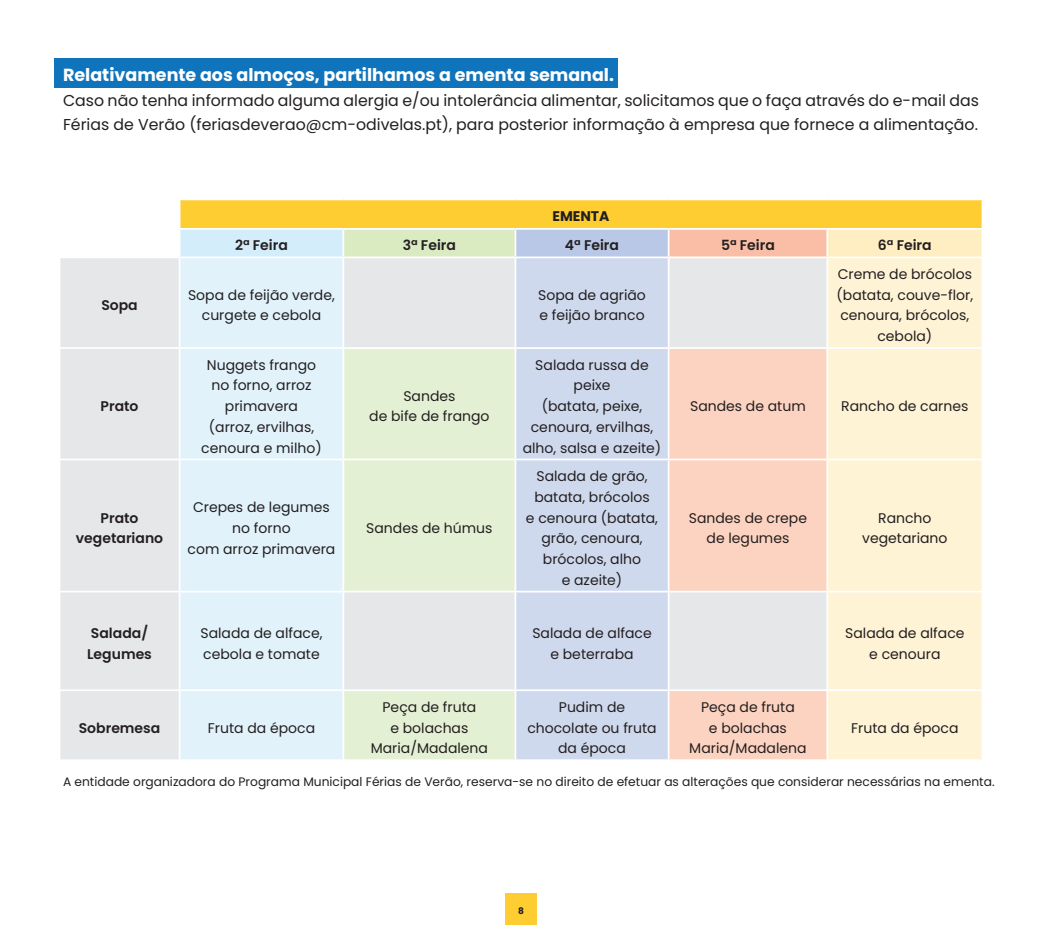
<style>
.page{position:relative;width:1042px;height:943px;background:#fff}
.page>*{position:absolute;margin:0;border:0;box-sizing:border-box;transform-origin:0 0}
.t1{font:700 17.5px "Poppins";color:#fff}
.t2{font:15.75px/24.5px "Poppins";color:#231f20}
.t3{font:14px/20.7px "Poppins";color:#231f20;text-align:center}
.t4{font:600 14px "Poppins";color:#231f20}
.t5{font:700 14px "Poppins";color:#231f20}
.t6{font:12.25px "Poppins";color:#231f20}
.t7{font:700 9.1px "Poppins";color:#231f20}
</style>
<div class="page">
<div style="left:505px;top:893px;width:32px;height:31px;background:#fecd32"></div>
<div style="left:55px;top:58px;width:563px;height:29px;background:#1074bc"></div>
<div style="left:180px;top:199px;width:802px;height:30px;background:#fecd32"></div>
<div style="left:180px;top:229px;width:163px;height:28px;background:#d4edfa"></div>
<div style="left:343px;top:229px;width:172px;height:28px;background:#daeac1"></div>
<div style="left:515px;top:229px;width:153px;height:28px;background:#b9c8e6"></div>
<div style="left:668px;top:229px;width:159px;height:28px;background:#fabea6"></div>
<div style="left:827px;top:229px;width:155px;height:28px;background:#feeec2"></div>
<div style="left:60px;top:258px;width:766px;height:501px;background:#e6e7e9"></div>
<div style="left:180px;top:258px;width:162px;height:501px;background:#e1f2fb"></div>
<div style="left:516px;top:258px;width:152px;height:501px;background:#cfd9ed"></div>
<div style="left:828px;top:258px;width:153px;height:501px;background:#fef3d5"></div>
<svg style="left:344px;top:349px;width:170px;height:410px;background:#e5eeda"></svg>
<svg style="left:669px;top:349px;width:157px;height:410px;background:#f6d7ca"></svg>
<hr style="left:180px;top:228px;width:163px;height:2px;background:#fff">
<hr style="left:343px;top:228px;width:172px;height:2px;background:#fff">
<hr style="left:515px;top:228px;width:153px;height:2px;background:#fff">
<hr style="left:514px;top:230px;width:2px;height:26px;background:#fff">
<hr style="left:514px;top:258px;width:2px;height:89px;background:#fff">
<hr style="left:514px;top:349px;width:2px;height:109px;background:#fff">
<hr style="left:514px;top:460px;width:2px;height:130px;background:#fff">
<hr style="left:514px;top:592px;width:2px;height:97px;background:#fff">
<hr style="left:514px;top:691px;width:2px;height:68px;background:#fff">
<hr style="left:668px;top:228px;width:159px;height:2px;background:#fff">
<svg style="left:668px;top:230px;width:1px;height:26px"></svg>
<hr style="left:668px;top:258px;width:1px;height:89px;background:#fff">
<hr style="left:668px;top:349px;width:1px;height:109px;background:#fff">
<hr style="left:668px;top:460px;width:1px;height:130px;background:#fff">
<hr style="left:668px;top:592px;width:1px;height:97px;background:#fff">
<hr style="left:668px;top:691px;width:1px;height:68px;background:#fff">
<hr style="left:180px;top:256px;width:163px;height:2px;background:#fff">
<hr style="left:343px;top:256px;width:172px;height:2px;background:#fff">
<hr style="left:515px;top:256px;width:153px;height:2px;background:#fff">
<hr style="left:668px;top:256px;width:159px;height:2px;background:#fff">
<hr style="left:827px;top:256px;width:156px;height:2px;background:#fff">
<hr style="left:59px;top:347px;width:121px;height:2px;background:#fff">
<hr style="left:180px;top:347px;width:163px;height:2px;background:#fff">
<hr style="left:343px;top:347px;width:172px;height:2px;background:#fff">
<hr style="left:515px;top:347px;width:153px;height:2px;background:#fff">
<hr style="left:668px;top:347px;width:159px;height:2px;background:#fff">
<hr style="left:827px;top:347px;width:156px;height:2px;background:#fff">
<hr style="left:59px;top:458px;width:121px;height:2px;background:#fff">
<hr style="left:180px;top:458px;width:163px;height:2px;background:#fff">
<hr style="left:343px;top:458px;width:172px;height:2px;background:#fff">
<hr style="left:515px;top:458px;width:153px;height:2px;background:#fff">
<hr style="left:668px;top:458px;width:159px;height:2px;background:#fff">
<hr style="left:827px;top:458px;width:156px;height:2px;background:#fff">
<hr style="left:59px;top:590px;width:121px;height:2px;background:#fff">
<hr style="left:180px;top:590px;width:163px;height:2px;background:#fff">
<hr style="left:343px;top:590px;width:172px;height:2px;background:#fff">
<hr style="left:515px;top:590px;width:153px;height:2px;background:#fff">
<hr style="left:668px;top:590px;width:159px;height:2px;background:#fff">
<hr style="left:827px;top:590px;width:156px;height:2px;background:#fff">
<hr style="left:59px;top:689px;width:121px;height:2px;background:#fff">
<hr style="left:180px;top:689px;width:163px;height:2px;background:#fff">
<hr style="left:343px;top:689px;width:172px;height:2px;background:#fff">
<hr style="left:515px;top:689px;width:153px;height:2px;background:#fff">
<hr style="left:668px;top:689px;width:159px;height:2px;background:#fff">
<hr style="left:827px;top:689px;width:156px;height:2px;background:#fff">
<hr style="left:827px;top:228px;width:156px;height:2px;background:#fff">
<hr style="left:826px;top:230px;width:2px;height:26px;background:#fff">
<hr style="left:981px;top:230px;width:2px;height:26px;background:#fff">
<hr style="left:179px;top:198px;width:164px;height:2px;background:#fff">
<hr style="left:343px;top:198px;width:172px;height:2px;background:#fff">
<hr style="left:515px;top:198px;width:153px;height:2px;background:#fff">
<hr style="left:668px;top:198px;width:159px;height:2px;background:#fff">
<hr style="left:827px;top:198px;width:156px;height:2px;background:#fff">
<hr style="left:981px;top:200px;width:2px;height:28px;background:#fff">
<hr style="left:342px;top:230px;width:2px;height:26px;background:#fff">
<hr style="left:179px;top:258px;width:1px;height:89px;background:#fff">
<hr style="left:342px;top:258px;width:2px;height:89px;background:#fff">
<hr style="left:179px;top:349px;width:1px;height:109px;background:#fff">
<hr style="left:342px;top:349px;width:2px;height:109px;background:#fff">
<hr style="left:179px;top:460px;width:1px;height:130px;background:#fff">
<hr style="left:342px;top:460px;width:2px;height:130px;background:#fff">
<hr style="left:179px;top:592px;width:1px;height:97px;background:#fff">
<hr style="left:342px;top:592px;width:2px;height:97px;background:#fff">
<hr style="left:179px;top:691px;width:1px;height:68px;background:#fff">
<hr style="left:342px;top:691px;width:2px;height:68px;background:#fff">
<p class="t1" style="left:63px;top:65px;width:552px">Relativamente aos almoços, partilhamos a ementa semanal.</p>
<p class="t2" style="left:63px;top:88px;width:917px">Caso não tenha informado alguma alergia e/ou intolerância alimentar, solicitamos que o faça através do e-mail das<br>Férias de Verão (feriasdeverao@cm-odivelas.pt), para posterior informação à empresa que fornece a alimentação.</p>
<p class="t5" style="left:552px;top:208px;width:59px">EMENTA</p>
<p class="t4" style="left:235px;top:237px;width:54px">2ª Feira</p>
<p class="t4" style="left:403px;top:237px;width:55px">3ª Feira</p>
<p class="t4" style="left:565px;top:237px;width:56px">4ª Feira</p>
<p class="t4" style="left:721px;top:237px;width:55px">5ª Feira</p>
<p class="t4" style="left:878px;top:237px;width:55px">6ª Feira</p>
<p class="t4" style="left:101px;top:297px;width:38px">Sopa</p>
<p class="t3" style="left:188px;top:284px;width:148px">Sopa de feijão verde, curgete e cebola</p>
<p class="t3" style="left:538px;top:284px;width:109px">Sopa de agrião</p>
<p class="t3" style="left:539px;top:305px;width:107px">e feijão branco</p>
<p class="t3" style="left:836px;top:264px;width:138px">Creme de brócolos (batata, couve-flor, cenoura, brócolos, cebola)</p>
<p class="t4" style="left:101px;top:398px;width:40px">Prato</p>
<p class="t4" style="left:101px;top:509px;width:40px">Prato</p>
<p class="t4" style="left:76px;top:530px;width:89px">vegetariano</p>
<p class="t4" style="left:91px;top:625px;width:59px">Salada/</p>
<p class="t4" style="left:87px;top:645px;width:66px">Legumes</p>
<p class="t3" style="left:207px;top:354px;width:111px">Nuggets frango no forno, arroz primavera</p>
<p class="t3" style="left:201px;top:416px;width:122px">(arroz, ervilhas, cenoura e milho)</p>
<p class="t3" style="left:193px;top:497px;width:138px">Crepes de legumes no forno</p>
<p class="t3" style="left:188px;top:538px;width:149px">com arroz primavera</p>
<p class="t3" style="left:403px;top:385px;width:54px">Sandes</p>
<p class="t3" style="left:369px;top:406px;width:122px">de bife de frango</p>
<p class="t3" style="left:366px;top:517px;width:128px">Sandes de húmus</p>
<p class="t3" style="left:535px;top:354px;width:115px">Salada russa de peixe</p>
<p class="t3" style="left:523px;top:396px;width:140px">(batata, peixe, cenoura, ervilhas, alho, salsa e azeite)</p>
<p class="t3" style="left:690px;top:396px;width:117px">Sandes de atum</p>
<p class="t3" style="left:841px;top:396px;width:129px">Rancho de carnes</p>
<p class="t3" style="left:534px;top:466px;width:117px;text-align:left">Salada de grão, batata, brócolos</p>
<p class="t3" style="left:526px;top:507px;width:134px">e cenoura (batata, grão, cenoura, brócolos, alho</p>
<p class="t3" style="left:562px;top:569px;width:62px">e azeite)</p>
<p class="t3" style="left:689px;top:507px;width:120px">Sandes de crepe</p>
<p class="t3" style="left:706px;top:528px;width:84px">de legumes</p>
<p class="t3" style="left:862px;top:507px;width:87px">Rancho vegetariano</p>
<p class="t3" style="left:200px;top:622px;width:124px;text-align:left">Salada de alface, cebola e tomate</p>
<p class="t3" style="left:532px;top:622px;width:121px">Salada de alface</p>
<p class="t3" style="left:550px;top:643px;width:85px">e beterraba</p>
<p class="t3" style="left:845px;top:622px;width:121px">Salada de alface</p>
<p class="t3" style="left:869px;top:643px;width:73px">e cenoura</p>
<p class="t3" style="left:382px;top:696px;width:95px">Peça de fruta</p>
<p class="t3" style="left:390px;top:717px;width:79px">e bolachas</p>
<p class="t3" style="left:371px;top:738px;width:119px">Maria/Madalena</p>
<p class="t3" style="left:527px;top:696px;width:131px">Pudim de chocolate ou fruta da época</p>
<p class="t3" style="left:701px;top:696px;width:95px">Peça de fruta</p>
<p class="t3" style="left:851px;top:717px;width:109px">Fruta da época</p>
<p class="t6" style="left:63px;top:774px;width:933px">A entidade organizadora do Programa Municipal Férias de Verão, reserva-se no direito de efetuar as alterações que considerar necessárias na ementa.</p>
<p class="t4" style="left:79px;top:719px;width:83px">Sobremesa</p>
<p class="t3" style="left:208px;top:717px;width:109px">Fruta da época</p>
<p class="t3" style="left:709px;top:717px;width:79px">e bolachas</p>
<p class="t3" style="left:689px;top:738px;width:119px">Maria/Madalena</p>
<p class="t7" style="left:518px;top:905px;width:7px">8</p>
</div>
